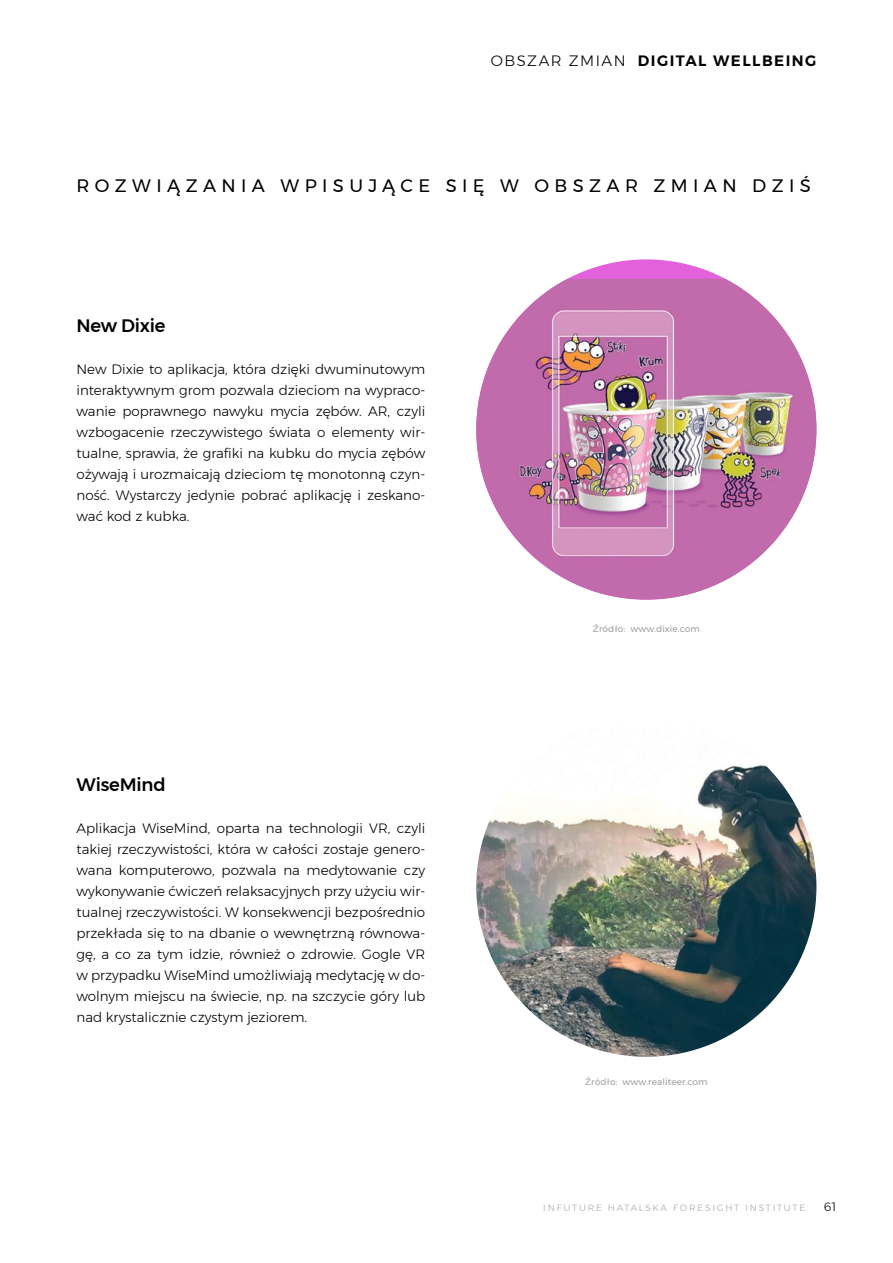
<style>
.page{position:relative;width:893px;height:1263px;background:#fff}
.page>*{position:absolute;margin:0;border:0;box-sizing:border-box;transform-origin:0 0}
.t1{font:18px "Montserrat";letter-spacing:.3em;color:#000}
.t2{font:500 18px "Montserrat";letter-spacing:-.01em;color:#000}
.t3{font:600 15px "Montserrat";letter-spacing:.1em;color:#000}
.t4{font:300 13.5px/21px "Montserrat";color:#000;text-align:justify}
.t5{font:300 12px "Montserrat";color:#000}
.t6{font:9px "Montserrat";letter-spacing:.01em;color:#9d9fa2}
.t7{font:300 9px "Montserrat";letter-spacing:.2em;color:#a7a9ac}
.s1{font-weight:300}
</style>
<div class="page">
<img style="left:476px;top:279px;width:340px;height:321px">
<img style="left:476px;top:717px;width:340px;height:340px;border-radius:170px">
<p class="t3" style="left:491px;top:48px;width:327px"><span class="s1">obszar zmian</span> DIGITAL WELLBEING</p>
<h1 class="t1" style="left:77px;top:172px;width:736px">ROZWIĄZANIA WPISUJĄCE SIĘ WO BSZAR ZMIAN DZIŚ</h1>
<h1 class="t2" style="left:77px;top:312px;width:91px">New Dixie</h1>
<p class="t4" style="left:77px;top:359px;width:350px">New Dixie to aplikacja, która dzięki dwuminutowym interaktywnym grom pozwala dzieciom na wypraco&shy;wanie poprawnego nawyku mycia zębów. AR, czyli wzbogacenie rzeczywistego świata o elementy wir&shy;tualne, sprawia, że grafiki na kubku do mycia zębów ożywają i urozmaicają dzieciom tę monotonną czyn&shy;ność. Wystarczy jedynie pobrać aplikację i zeskano&shy;wać kod z kubka.</p>
<h1 class="t2" style="left:77px;top:771px;width:91px">WiseMind</h1>
<p class="t4" style="left:77px;top:818px;width:350px">Aplikacja WiseMind, oparta na technologii VR, czyli takiej rzeczywistości, która w całości zostaje genero&shy;wana komputerowo, pozwala na medytowanie czy wykonywanie ćwiczeń relaksacyjnych przy użyciu wir&shy;tualnej rzeczywistości. W konsekwencji bezpośrednio przekłada się to na dbanie o wewnętrzną równowa&shy;gę, a co za tym idzie, również o zdrowie. Gogle VR w przypadku WiseMind umożliwiają medytację w do&shy;wolnym miejscu na świecie, np. na szczycie góry lub nad krystalicznie czystym jeziorem.</p>
<p class="t6" style="left:593px;top:622px;width:108px">Źródło: www.dixie.com</p>
<p class="t6" style="left:585px;top:1074px;width:124px">Źródło: www.realiteer.com</p>
<p class="t7" style="left:543px;top:1201px;width:263px">Infuture Hatalska F oresi gh t Insti tute</p>
<p class="t5" style="left:824px;top:1197px;width:14px">61</p>
</div>
